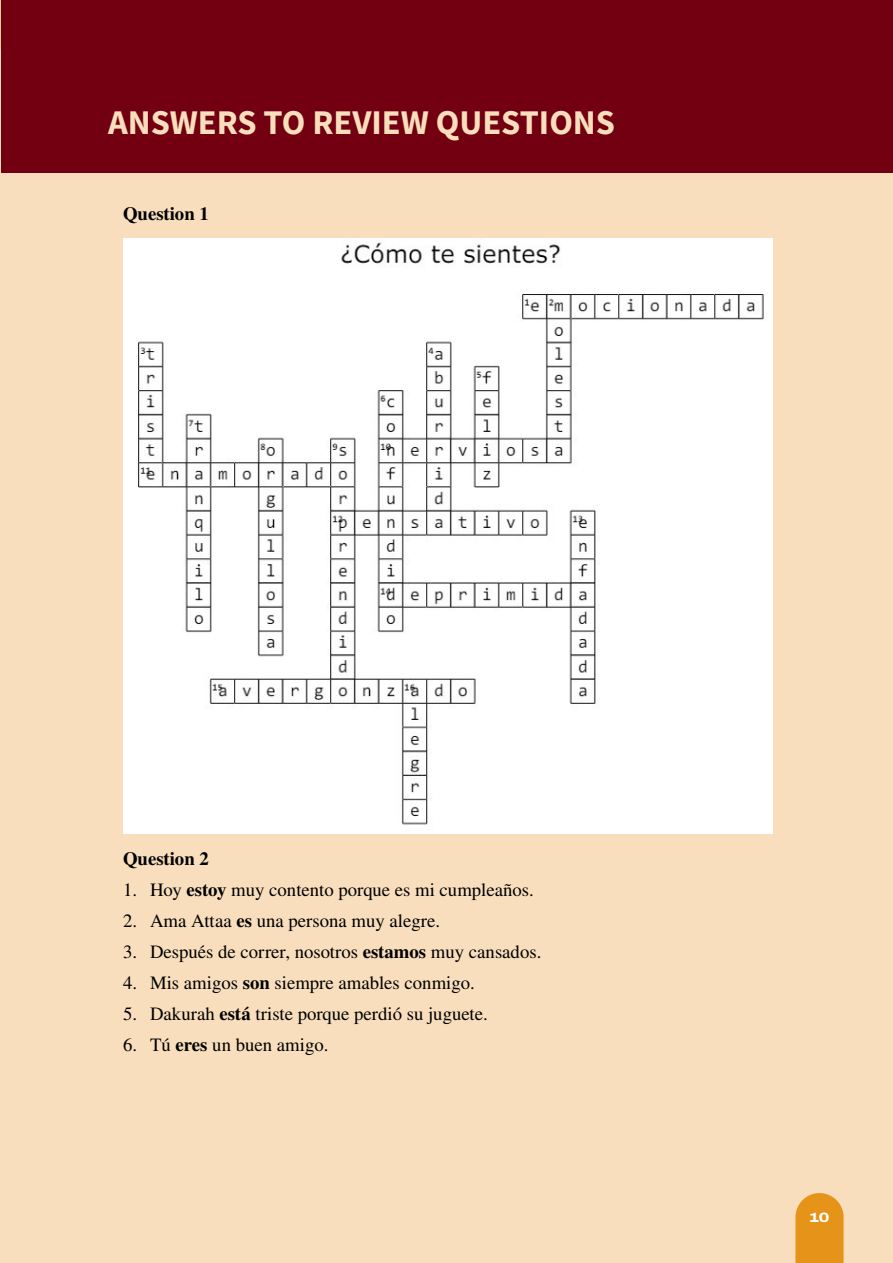
<style>
.page{position:relative;width:893px;height:1263px;background:#f8debc}
.page>*{position:absolute;margin:0;border:0;box-sizing:border-box;transform-origin:0 0}
.t1{font:700 34.5px "Source Sans Pro";color:#f8debc}
.t2{font:18.75px "STIX General";color:#000}
.t3{font:700 18.75px "STIX General";color:#000}
.t4{font:800 13.5px "Archivo Expanded";color:#fff}
.s1{font-weight:700}
</style>
<div class="page">
<svg style="left:795px;top:1193px;width:49px;height:70px;background:#e79a27"></svg>
<div style="left:2px;top:0;width:891px;height:172px;background:#720011"></div>
<img style="left:123px;top:238px;width:650px;height:596px">
<h1 class="t1" style="left:108px;top:99px;width:509px">ANSWERS TO REVIEW QUESTIONS</h1>
<p class="t3" style="left:123px;top:200px;width:87px">Question 1</p>
<p class="t3" style="left:123px;top:845px;width:87px">Question 2</p>
<p class="t2" style="left:123px;top:877px;width:412px">1. Hoy <span class="s1">estoy</span> muy contento porque es mi cumpleaños.</p>
<p class="t2" style="left:123px;top:908px;width:319px">2. Ama Attaa <span class="s1">es</span> una persona muy alegre.</p>
<p class="t2" style="left:123px;top:939px;width:420px">3. Después de correr, nosotros <span class="s1">estamos</span> muy cansados.</p>
<p class="t2" style="left:123px;top:970px;width:353px">4. Mis amigos <span class="s1">son</span> siempre amables conmigo.</p>
<p class="t2" style="left:123px;top:1001px;width:366px">5. Dakurah <span class="s1">está</span> triste porque perdió su juguete.</p>
<p class="t2" style="left:123px;top:1032px;width:207px">6. Tú <span class="s1">eres</span> un buen amigo.</p>
<p class="t4" style="left:809px;top:1207px;width:22px">10</p>
</div>
